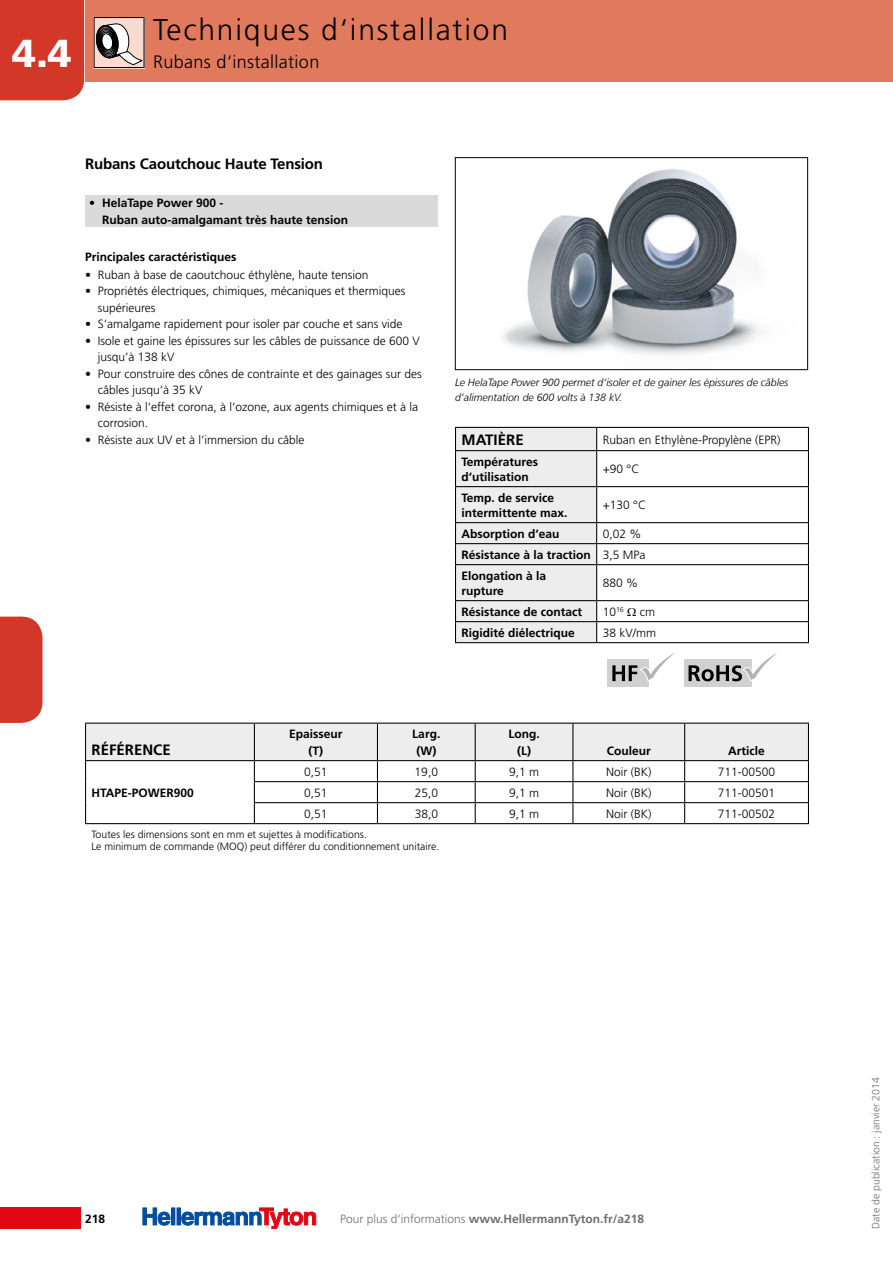
<style>
.page{position:relative;width:893px;height:1263px;background:#fff}
.page>*{position:absolute;margin:0;border:0;box-sizing:border-box;transform-origin:0 0}
.t1{font:900 39px "Frutiger LT";color:#fff}
.t2{font:300 30px "Frutiger LT";letter-spacing:.06em;color:#000}
.t3{font:300 18px "Frutiger LT";letter-spacing:.02em;color:#000}
.t4{font:700 15px "Frutiger LT";letter-spacing:-.01em;color:#000}
.t5{font:300 12px/16.5px "Frutiger LT";color:#000}
.t6{font:700 12px/16.5px "Frutiger LT";color:#000}
.t7{font:700 12px "Frutiger LT";color:#706f6f}
.t8{font:300 10.5px/12.6px "Frutiger LT";color:#000}
.t9{font:italic 300 10.5px/15px "Frutiger LT";color:#000}
.t10{font:300 10.5px "Frutiger LT";color:#706f6f}
.s1{font-weight:300}
</style>
<div class="page">
<div style="left:0;top:0;width:84px;height:100px;background:#d33727"></div>
<div style="left:0;top:617px;width:43px;height:106px;background:#d33727"></div>
<div style="left:0;top:1208px;width:81px;height:21px;background:#e30613"></div>
<div style="left:171px;top:1208px;width:4px;height:17px;border:1px solid #004f9f"></div>
<div style="left:177px;top:1208px;width:4px;height:17px;border:1px solid #004f9f"></div>
<svg style="left:142px;top:1208px;width:28px;height:18px"></svg>
<svg style="left:181px;top:1208px;width:135px;height:21px"></svg>
<div style="left:85px;top:0;width:808px;height:82px;background:#e1795c"></div>
<svg style="left:94px;top:17px;width:51px;height:51px;background:#b1a39d"></svg>
<img style="left:503px;top:169px;width:257px;height:186px">
<div style="left:455px;top:157px;width:353px;height:213px;border:1px solid #000"></div>
<div style="left:85px;top:195px;width:353px;height:32px;background:#dadada"></div>
<svg style="left:85px;top:723px;width:724px;height:100px"></svg>
<hr style="left:85px;top:823px;width:169px;height:1px;background:#000">
<hr style="left:254px;top:823px;width:123px;height:1px;background:#000">
<hr style="left:377px;top:823px;width:98px;height:1px;background:#000">
<hr style="left:475px;top:823px;width:98px;height:1px;background:#000">
<hr style="left:573px;top:823px;width:112px;height:1px;background:#000">
<hr style="left:685px;top:823px;width:124px;height:1px;background:#000">
<svg style="left:455px;top:427px;width:354px;height:260px"></svg>
<h1 class="t1" style="left:12px;top:30px;width:61px">4.4</h1>
<h2 class="t2" style="left:153px;top:12px;width:356px">Techniques d‘installation</h2>
<h3 class="t3" style="left:153px;top:52px;width:168px">Rubans d‘installation</h3>
<p class="t4" style="left:85px;top:155px;width:240px">Rubans Caoutchouc Haute Tension</p>
<p class="t6" style="left:102px;top:195px;width:248px;text-indent:-13px">• HelaTape Power 900 -<br>Ruban auto-amalgamant très haute tension</p>
<p class="t6" style="left:85px;top:249px;width:153px">Principales caractéristiques</p>
<p class="t5" style="left:85px;top:266px;width:285px">• Ruban à base de caoutchouc éthylène, haute tension</p>
<p class="t5" style="left:98px;top:283px;width:309px;text-indent:-13px">• Propriétés électriques, chimiques, mécaniques et thermiques supérieures</p>
<p class="t5" style="left:85px;top:316px;width:319px">• S‘amalgame rapidement pour isoler par couche et sans vide</p>
<p class="t5" style="left:98px;top:332px;width:323px;text-indent:-13px">• Isole et gaine les épissures sur les câbles de puissance de 600 V jusqu‘à 138 kV</p>
<p class="t5" style="left:98px;top:365px;width:325px;text-indent:-13px">• Pour construire des cônes de contrainte et des gainages sur des câbles jusqu‘à 35 kV</p>
<p class="t5" style="left:98px;top:398px;width:322px;text-indent:-13px">• Résiste à l‘effet corona, à l‘ozone, aux agents chimiques et à la corrosion.</p>
<p class="t5" style="left:85px;top:431px;width:221px">• Résiste aux UV et à l‘immersion du câble</p>
<p class="t9" style="left:455px;top:375px;width:335px">Le HelaTape Power 900 permet d‘isoler et de gainer les épissures de câbles d‘alimentation de 600 volts à 138 kV.</p>
<p class="t4" style="left:461px;top:431px;width:64px">MATIÈRE</p>
<p class="t5" style="left:603px;top:431px;width:179px">Ruban en Ethylène-Propylène (EPR)</p>
<p class="t6" style="left:461px;top:454px;width:78px;line-height:15px">Températures d‘utilisation</p>
<p class="t5" style="left:603px;top:461px;width:38px">+90 °C</p>
<p class="t6" style="left:461px;top:490px;width:108px;line-height:15px">Temp. de service intermittente max.</p>
<p class="t5" style="left:603px;top:497px;width:45px">+130 °C</p>
<p class="t6" style="left:461px;top:525px;width:100px">Absorption d‘eau</p>
<p class="t6" style="left:461px;top:523px;width:185px;line-height:21px;text-indent:141px"><span class="s1">0,02 %<br></span>Résistance à la traction <span class="s1">3,5 MPa<br></span>Elongation à la</p>
<p class="t6" style="left:461px;top:582px;width:44px">rupture</p>
<p class="t5" style="left:603px;top:575px;width:37px">880 %</p>
<p class="t6" style="left:461px;top:603px;width:122px">Résistance de contact</p>
<p class="t5" style="left:603px;top:603px;width:23px">10<sup>16</sup></p>
<p class="t5" style="left:640px;top:603px;width:17px">cm</p>
<p class="t6" style="left:461px;top:624px;width:115px">Rigidité diélectrique</p>
<p class="t5" style="left:603px;top:624px;width:55px">38 kV/mm</p>
<p class="t4" style="left:92px;top:741px;width:81px">RÉFÉRENCE</p>
<p class="t6" style="left:289px;top:726px;width:55px;text-align:center">Epaisseur (T)</p>
<p class="t6" style="left:412px;top:726px;width:30px;text-align:center">Larg. (W)</p>
<p class="t6" style="left:508px;top:726px;width:33px;text-align:center">Long. (L)</p>
<p class="t6" style="left:607px;top:742px;width:46px">Couleur</p>
<p class="t6" style="left:728px;top:742px;width:38px">Article</p>
<p class="t5" style="left:304px;top:763px;width:25px">0,51</p>
<p class="t5" style="left:415px;top:763px;width:25px">19,0</p>
<p class="t5" style="left:509px;top:763px;width:32px">9,1 m</p>
<p class="t5" style="left:606px;top:763px;width:47px">Noir (BK)</p>
<p class="t5" style="left:718px;top:763px;width:59px">711-00500</p>
<p class="t5" style="left:304px;top:784px;width:25px">0,51</p>
<p class="t5" style="left:415px;top:784px;width:25px">25,0</p>
<p class="t5" style="left:509px;top:784px;width:32px">9,1 m</p>
<p class="t5" style="left:606px;top:784px;width:47px">Noir (BK)</p>
<p class="t5" style="left:718px;top:784px;width:59px">711-00501</p>
<p class="t5" style="left:304px;top:805px;width:25px">0,51</p>
<p class="t5" style="left:415px;top:805px;width:25px">38,0</p>
<p class="t5" style="left:509px;top:805px;width:32px">9,1 m</p>
<p class="t5" style="left:606px;top:805px;width:47px">Noir (BK)</p>
<p class="t5" style="left:718px;top:805px;width:59px">711-00502</p>
<p class="t8" style="left:92px;top:828px;width:349px">Toutes les dimensions sont en mm et sujettes à modifications.<br>Le minimum de commande (MOQ) peut différer du conditionnement unitaire.</p>
<p class="t6" style="left:92px;top:784px;width:104px">HTAPE-POWER900</p>
<p class="t6" style="left:85px;top:1210px;width:22px">218</p>
<p class="t7" style="left:340px;top:1211px;width:306px"><span class="s1">Pour plus d‘informations</span> www.HellermannTyton.fr/a218</p>
<p class="t10" style="left:870px;top:1229px;width:153px;rotate:-90deg">Date de publication : janvier 2014</p>
</div>
